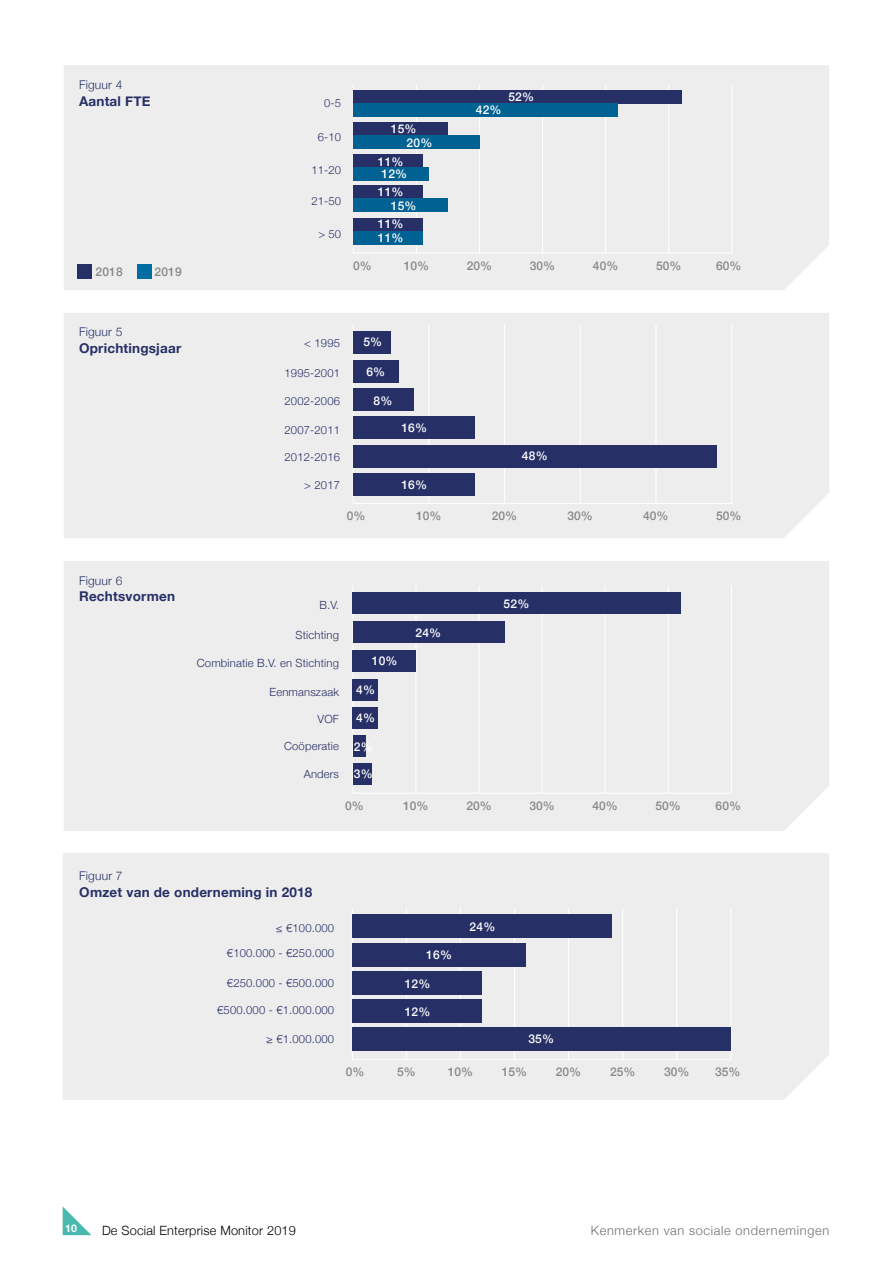
<style>
.page{position:relative;width:893px;height:1263px;background:#fff}
.page>*{position:absolute;margin:0;border:0;box-sizing:border-box;transform-origin:0 0}
.t1{font:700 13.5px "Helvetica Neue";letter-spacing:.015em;color:#273066}
.t2{font:300 12.75px "Helvetica Neue";letter-spacing:.05em;color:#706f6f}
.t3{font:300 12.75px "Helvetica Neue";letter-spacing:.015em;color:#000}
.t4{font:500 12px "Helvetica Neue";color:#878787}
.t5{font:500 12px/13px "Helvetica Neue";letter-spacing:.015em;color:#fff}
.t6{font:300 12px "Helvetica Neue";letter-spacing:.015em;color:#273066}
.t7{font:300 11.25px "Helvetica Neue";letter-spacing:.015em;color:#282f66}
.t8{font:700 10.5px "Helvetica Neue";color:#fff}
</style>
<div class="page">
<svg style="left:63px;top:1207px;width:28px;height:28px"></svg>
<div style="left:64px;top:65px;width:765px;height:225px;background:#ededed"></div>
<div style="left:64px;top:313px;width:765px;height:225px;background:#ededed"></div>
<div style="left:64px;top:561px;width:765px;height:270px;background:#ededed"></div>
<div style="left:63px;top:853px;width:766px;height:247px;background:#ededed"></div>
<hr style="left:353px;top:253px;width:379px;height:1px;background:#fff">
<hr style="left:353px;top:85px;width:1px;height:169px;background:#fff">
<hr style="left:416px;top:85px;width:1px;height:169px;background:#fff">
<hr style="left:479px;top:85px;width:1px;height:169px;background:#fff">
<hr style="left:542px;top:84px;width:1px;height:170px;background:#fff">
<hr style="left:605px;top:85px;width:1px;height:169px;background:#fff">
<hr style="left:668px;top:85px;width:1px;height:169px;background:#fff">
<hr style="left:731px;top:85px;width:1px;height:169px;background:#fff">
<div style="left:353px;top:90px;width:328px;height:13px;background:#273066"></div>
<div style="left:353px;top:103px;width:265px;height:14px;background:#006293"></div>
<div style="left:353px;top:123px;width:95px;height:13px;background:#273066"></div>
<div style="left:353px;top:136px;width:126px;height:13px;background:#006293"></div>
<div style="left:353px;top:155px;width:70px;height:13px;background:#273066"></div>
<div style="left:353px;top:168px;width:76px;height:13px;background:#006293"></div>
<div style="left:353px;top:186px;width:70px;height:13px;background:#273066"></div>
<div style="left:353px;top:199px;width:95px;height:13px;background:#006293"></div>
<div style="left:353px;top:218px;width:70px;height:13px;background:#273066"></div>
<div style="left:353px;top:231px;width:70px;height:13px;background:#006293"></div>
<hr style="left:352px;top:1059px;width:379px;height:1px;background:#fff">
<hr style="left:352px;top:909px;width:1px;height:151px;background:#fff">
<hr style="left:406px;top:908px;width:1px;height:152px;background:#fff">
<hr style="left:460px;top:908px;width:1px;height:152px;background:#fff">
<hr style="left:514px;top:908px;width:1px;height:152px;background:#fff">
<hr style="left:568px;top:908px;width:1px;height:152px;background:#fff">
<hr style="left:622px;top:909px;width:1px;height:151px;background:#fff">
<hr style="left:676px;top:908px;width:1px;height:152px;background:#fff">
<hr style="left:730px;top:908px;width:1px;height:152px;background:#fff">
<div style="left:352px;top:915px;width:260px;height:23px;background:#273066"></div>
<div style="left:352px;top:943px;width:173px;height:23px;background:#273066"></div>
<div style="left:352px;top:971px;width:130px;height:23px;background:#273066"></div>
<div style="left:352px;top:999px;width:130px;height:23px;background:#273066"></div>
<div style="left:352px;top:1027px;width:379px;height:24px;background:#273066"></div>
<hr style="left:353px;top:503px;width:379px;height:1px;background:#fff">
<hr style="left:353px;top:324px;width:1px;height:179px;background:#fff">
<hr style="left:428px;top:325px;width:1px;height:178px;background:#fff">
<hr style="left:504px;top:324px;width:1px;height:179px;background:#fff">
<hr style="left:580px;top:325px;width:1px;height:178px;background:#fff">
<hr style="left:655px;top:325px;width:1px;height:178px;background:#fff">
<hr style="left:731px;top:324px;width:1px;height:179px;background:#fff">
<div style="left:353px;top:331px;width:38px;height:22px;background:#273066"></div>
<div style="left:353px;top:360px;width:46px;height:22px;background:#273066"></div>
<div style="left:353px;top:388px;width:61px;height:23px;background:#273066"></div>
<div style="left:353px;top:417px;width:121px;height:22px;background:#273066"></div>
<div style="left:353px;top:445px;width:363px;height:22px;background:#273066"></div>
<div style="left:353px;top:473px;width:121px;height:22px;background:#273066"></div>
<hr style="left:353px;top:793px;width:378px;height:1px;background:#fff">
<hr style="left:352px;top:585px;width:1px;height:208px;background:#fff">
<hr style="left:415px;top:585px;width:1px;height:208px;background:#fff">
<hr style="left:478px;top:586px;width:2px;height:207px;background:#fff">
<hr style="left:542px;top:586px;width:1px;height:207px;background:#fff">
<hr style="left:605px;top:586px;width:1px;height:207px;background:#fff">
<hr style="left:668px;top:586px;width:1px;height:207px;background:#fff">
<hr style="left:731px;top:585px;width:1px;height:208px;background:#fff">
<div style="left:353px;top:592px;width:328px;height:22px;background:#273066"></div>
<div style="left:353px;top:621px;width:151px;height:22px;background:#273066"></div>
<div style="left:353px;top:650px;width:63px;height:22px;background:#273066"></div>
<div style="left:353px;top:679px;width:25px;height:22px;background:#273066"></div>
<div style="left:353px;top:707px;width:25px;height:21px;background:#273066"></div>
<div style="left:353px;top:735px;width:12px;height:22px;background:#273066"></div>
<div style="left:353px;top:763px;width:19px;height:22px;background:#273066"></div>
<div style="left:137px;top:264px;width:15px;height:15px;background:#006da3"></div>
<div style="left:77px;top:264px;width:15px;height:15px;background:#273066"></div>
<p class="t6" style="left:79px;top:75px;width:45px">Figuur 4</p>
<p class="t1" style="left:79px;top:90px;width:73px">Aantal FTE</p>
<p class="t4" style="left:96px;top:262px;width:29px">2018</p>
<p class="t4" style="left:155px;top:262px;width:29px">2019</p>
<p class="t6" style="left:79px;top:322px;width:45px">Figuur 5</p>
<p class="t1" style="left:79px;top:338px;width:104px">Oprichtingsjaar</p>
<p class="t7" style="left:324px;top:94px;width:19px">0-5</p>
<p class="t7" style="left:318px;top:127px;width:25px">6-10</p>
<p class="t7" style="left:311px;top:161px;width:31px">11-20</p>
<p class="t7" style="left:311px;top:192px;width:31px">21-50</p>
<p class="t7" style="left:318px;top:225px;width:24px">&gt; 50</p>
<p class="t5" style="left:407px;top:122px;width:27px;text-indent:-16px">15%<br>20%</p>
<p class="t5" style="left:378px;top:154px;width:31px">11%<br>12%</p>
<p class="t5" style="left:391px;top:185px;width:27px;text-indent:-13px">11%<br>15%</p>
<p class="t5" style="left:378px;top:217px;width:27px">11%<br>11%</p>
<p class="t5" style="left:476px;top:102px;width:27px">42%</p>
<p class="t5" style="left:508px;top:89px;width:27px">52%</p>
<p class="t4" style="left:353px;top:256px;width:20px">0%</p>
<p class="t4" style="left:404px;top:256px;width:27px">10%</p>
<p class="t4" style="left:467px;top:256px;width:27px">20%</p>
<p class="t4" style="left:530px;top:256px;width:27px">30%</p>
<p class="t4" style="left:593px;top:256px;width:27px">40%</p>
<p class="t4" style="left:656px;top:256px;width:27px">50%</p>
<p class="t4" style="left:716px;top:256px;width:27px">60%</p>
<p class="t7" style="left:304px;top:333px;width:37px">&lt; 1995</p>
<p class="t7" style="left:284px;top:364px;width:57px">1995-2001</p>
<p class="t7" style="left:284px;top:392px;width:57px">2002-2006</p>
<p class="t7" style="left:284px;top:421px;width:57px">2007-2011</p>
<p class="t7" style="left:284px;top:448px;width:57px">2012-2016</p>
<p class="t7" style="left:304px;top:475px;width:37px">&gt; 2017</p>
<p class="t5" style="left:363px;top:334px;width:20px">5%</p>
<p class="t5" style="left:366px;top:364px;width:20px">6%</p>
<p class="t5" style="left:374px;top:393px;width:20px">8%</p>
<p class="t5" style="left:401px;top:420px;width:27px">16%</p>
<p class="t5" style="left:401px;top:477px;width:27px">16%</p>
<p class="t5" style="left:522px;top:448px;width:27px">48%</p>
<p class="t4" style="left:347px;top:506px;width:20px">0%</p>
<p class="t4" style="left:416px;top:506px;width:27px">10%</p>
<p class="t4" style="left:492px;top:506px;width:27px">20%</p>
<p class="t4" style="left:568px;top:506px;width:27px">30%</p>
<p class="t4" style="left:643px;top:506px;width:27px">40%</p>
<p class="t4" style="left:716px;top:506px;width:27px">50%</p>
<p class="t6" style="left:79px;top:571px;width:45px">Figuur 6</p>
<p class="t1" style="left:79px;top:586px;width:97px">Rechtsvormen</p>
<p class="t7" style="left:319px;top:595px;width:21px">B.V.</p>
<p class="t7" style="left:296px;top:626px;width:45px">Stichting</p>
<p class="t7" style="left:197px;top:654px;width:144px">Combinatie B.V. en Stichting</p>
<p class="t7" style="left:270px;top:682px;width:71px">Eenmanszaak</p>
<p class="t7" style="left:318px;top:710px;width:23px">VOF</p>
<p class="t7" style="left:284px;top:737px;width:56px">Coöperatie</p>
<p class="t7" style="left:304px;top:765px;width:37px">Anders</p>
<p class="t5" style="left:372px;top:653px;width:27px">10%</p>
<p class="t5" style="left:356px;top:682px;width:20px">4%</p>
<p class="t5" style="left:356px;top:710px;width:20px">4%</p>
<p class="t5" style="left:354px;top:739px;width:20px">2%</p>
<p class="t5" style="left:354px;top:766px;width:20px">3%</p>
<p class="t5" style="left:416px;top:625px;width:27px">24%</p>
<p class="t5" style="left:504px;top:596px;width:27px">52%</p>
<p class="t4" style="left:345px;top:796px;width:20px">0%</p>
<p class="t4" style="left:403px;top:796px;width:27px">10%</p>
<p class="t4" style="left:466px;top:796px;width:27px">20%</p>
<p class="t4" style="left:529px;top:796px;width:27px">30%</p>
<p class="t4" style="left:592px;top:796px;width:27px">40%</p>
<p class="t4" style="left:656px;top:796px;width:27px">50%</p>
<p class="t4" style="left:716px;top:796px;width:27px">60%</p>
<p class="t6" style="left:79px;top:866px;width:45px">Figuur 7</p>
<p class="t1" style="left:79px;top:881px;width:235px">Omzet van de onderneming in 2018</p>
<p class="t7" style="left:276px;top:918px;width:60px">≤ €100.000</p>
<p class="t7" style="left:227px;top:944px;width:109px">€100.000 - €250.000</p>
<p class="t7" style="left:227px;top:974px;width:109px">€250.000 - €500.000</p>
<p class="t7" style="left:217px;top:1000px;width:118px">€500.000 - €1.000.000</p>
<p class="t7" style="left:266px;top:1030px;width:70px">≥ €1.000.000</p>
<p class="t5" style="left:426px;top:947px;width:27px">16%</p>
<p class="t5" style="left:405px;top:976px;width:27px">12%</p>
<p class="t5" style="left:405px;top:1004px;width:27px">12%</p>
<p class="t5" style="left:470px;top:919px;width:27px">24%</p>
<p class="t5" style="left:528px;top:1031px;width:27px">35%</p>
<p class="t4" style="left:346px;top:1062px;width:20px">0%</p>
<p class="t4" style="left:397px;top:1062px;width:20px">5%</p>
<p class="t4" style="left:448px;top:1062px;width:27px">10%</p>
<p class="t4" style="left:502px;top:1062px;width:27px">15%</p>
<p class="t4" style="left:556px;top:1062px;width:27px">20%</p>
<p class="t4" style="left:610px;top:1062px;width:27px">25%</p>
<p class="t4" style="left:664px;top:1062px;width:27px">30%</p>
<p class="t4" style="left:715px;top:1062px;width:27px">35%</p>
<p class="t8" style="left:65px;top:1220px;width:13px">10</p>
<p class="t3" style="left:102px;top:1220px;width:195px">De Social Enterprise Monitor 2019</p>
<p class="t2" style="left:591px;top:1220px;width:240px">Kenmerken van sociale ondernemingen</p>
</div>
